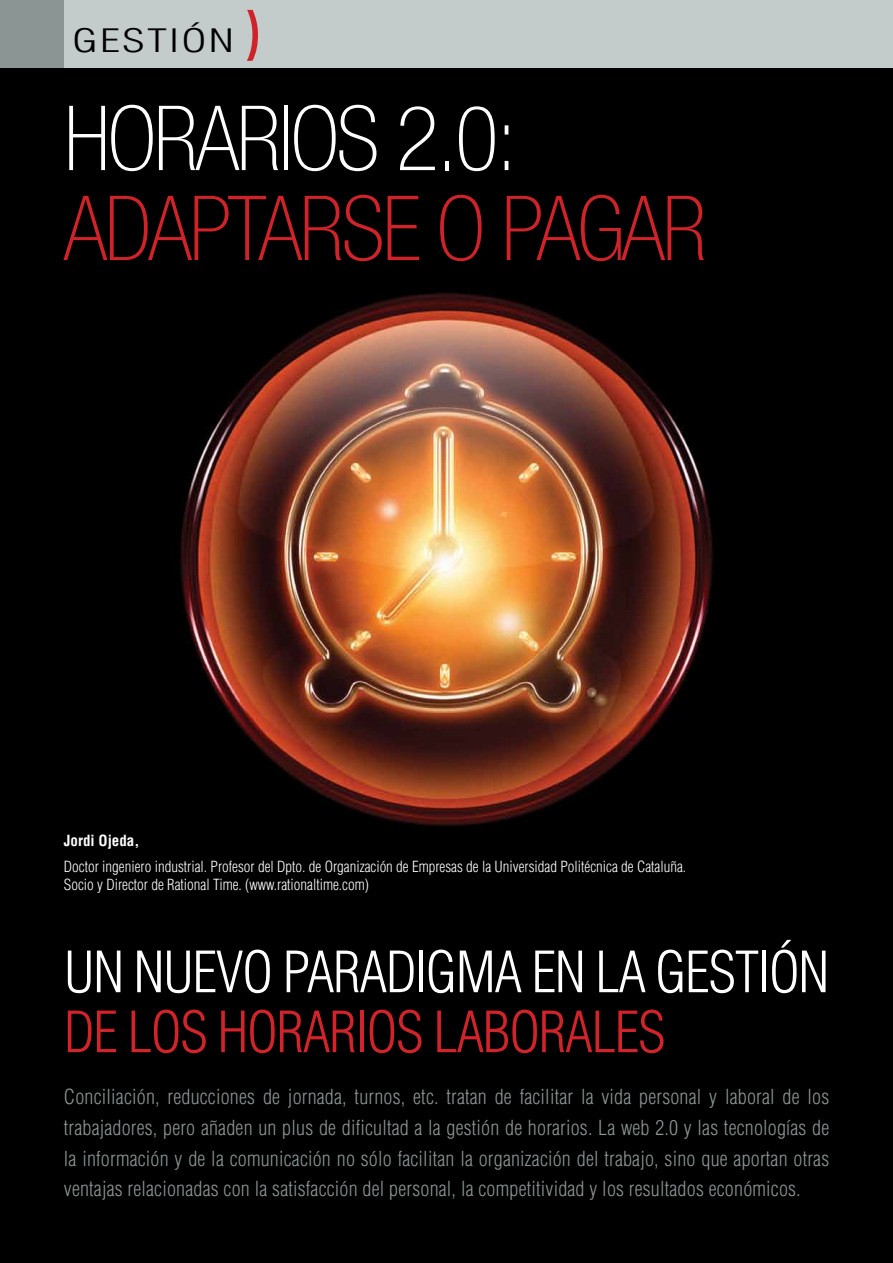
<style>
.page{position:relative;width:893px;height:1263px;background:#fff}
.page>*{position:absolute;margin:0;border:0;box-sizing:border-box;transform-origin:0 0}
.t1{font:100 condensed 90px "Helvetica Neue";letter-spacing:-.03em;color:#cf2229}
.t2{font:100 condensed 90px "Helvetica Neue";letter-spacing:-.03em;color:#fff}
.t3{font:300 condensed 55.5px "Helvetica";letter-spacing:-.025em;color:#fff}
.t4{font:300 condensed 55.5px "Helvetica";letter-spacing:-.025em;color:#d2232a}
.t5{font:300 condensed 31.5px "Helvetica";letter-spacing:.05em;color:#000;scale:1.43 1}
.t6{font:300 condensed 20.25px/30.6px "Helvetica";letter-spacing:.01em;color:#8b9594;text-align:justify}
.t7{font:300 condensed 15px/18px "Helvetica";color:#fff}
.t8{font:700 condensed 15px "Helvetica";color:#fff}
.s1{font-weight:900;font-stretch:extra-condensed;font-size:63px;color:#cf2229}
</style>
<div class="page">
<div style="left:64px;top:0;width:829px;height:68px;background:#c4cccb"></div>
<div style="left:0;top:0;width:64px;height:68px;background:#8b9594"></div>
<img style="left:0;top:68px;width:893px;height:1195px">
<h3 class="t5" style="left:73px;top:21px;width:132px">gestión <span class="s1">)</span></h3>
<h1 class="t2" style="left:64px;top:88px;width:455px">HORARIOS 2.0:</h1>
<h1 class="t1" style="left:64px;top:178px;width:645px">ADAPTARSE O PAGAR</h1>
<p class="t8" style="left:64px;top:831px;width:77px">Jordi Ojeda,</p>
<p class="t7" style="left:64px;top:858px;width:624px">Doctor ingeniero industrial. Profesor del Dpto. de Organización de Empresas de la Universidad Politécnica de Cataluña.<br>Socio y Director de Rational Time. (www.rationaltime.com)</p>
<h2 class="t3" style="left:64px;top:937px;width:767px">Un nuevo paradigma en la gestión</h2>
<h2 class="t4" style="left:64px;top:997px;width:603px">de los horarios laborales</h2>
<p class="t6" style="left:64px;top:1081px;width:767px">Conciliación, reducciones de jornada, turnos, etc. tratan de facilitar la vida personal y laboral de los trabajadores, pero añaden un plus de dificultad a la gestión de horarios. La web 2.0 y las tecnologías de la información y de la comunicación no sólo facilitan la organización del trabajo, sino que aportan otras ventajas relacionadas con la satisfacción del personal, la competitividad y los resultados económicos.</p>
</div>
